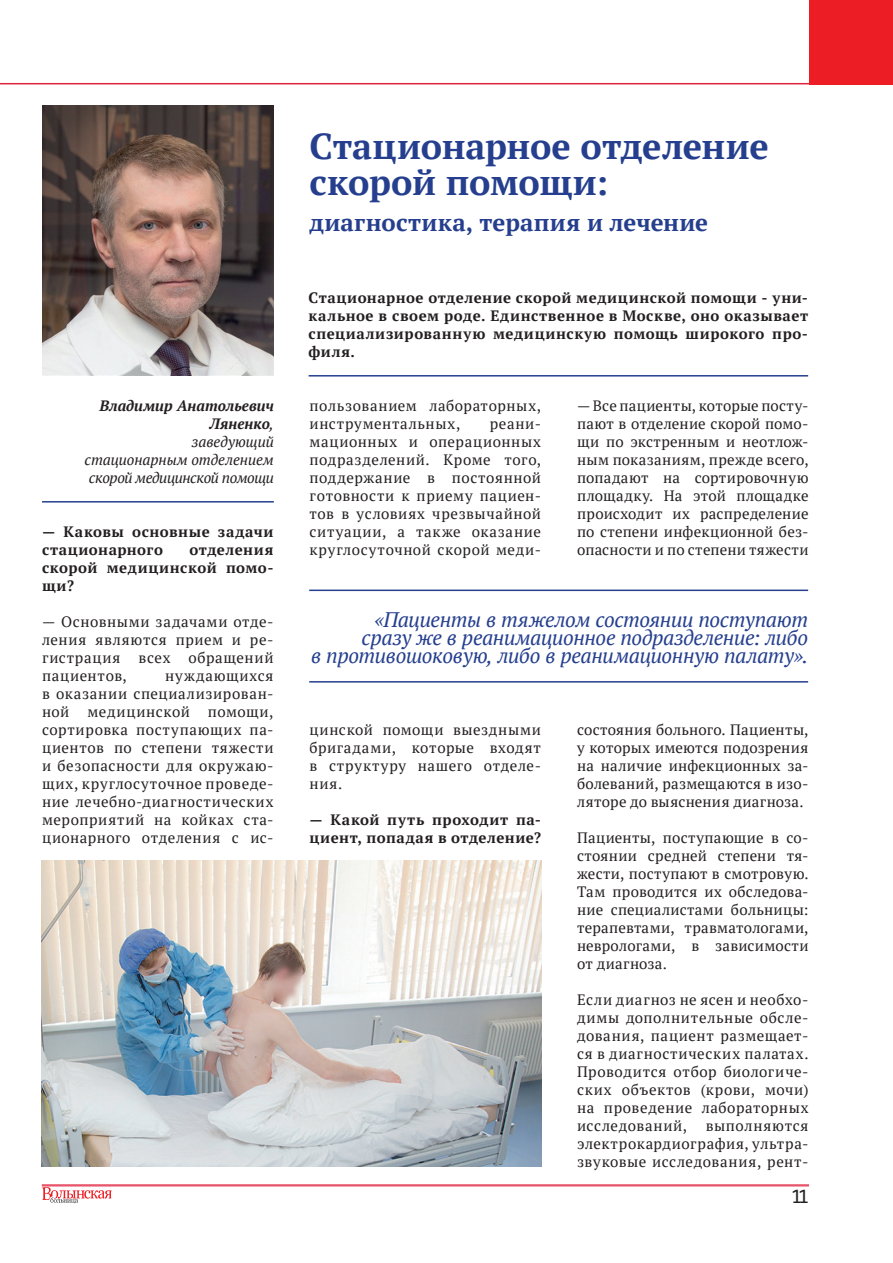
<style>
.page{position:relative;width:893px;height:1263px;background:#fff}
.page>*{position:absolute;margin:0;border:0;box-sizing:border-box;transform-origin:0 0}
.t1{font:700 36px/36px "PT Serif";letter-spacing:-.01em;color:#253f8e}
.t2{font:700 24px "PT Serif";letter-spacing:.01em;color:#253f8e}
.t3{font:italic 21px/18px "PT Serif";letter-spacing:-.02em;color:#253f8e;text-align:right}
.t4{font:18px "Menlo";color:#231f20}
.t5{font:15px/18px "PT Serif";letter-spacing:.03em;color:#231f20;text-align:justify}
.t6{font:700 15px/18px "PT Serif";letter-spacing:.04em;color:#231f20}
.t7{font:italic 15px/18px "PT Serif";letter-spacing:-.005em;color:#231f20;text-align:right}
.s1{font-weight:700}
</style>
<div class="page">
<img style="left:42px;top:105px;width:231px;height:270px">
<hr style="left:309px;top:590px;width:499px;height:1px;background:#253f8e">
<hr style="left:309px;top:681px;width:499px;height:2px;background:#253f8e">
<img style="left:42px;top:861px;width:499px;height:306px">
<hr style="left:42px;top:501px;width:232px;height:2px;background:#253f8e">
<hr style="left:309px;top:375px;width:499px;height:2px;background:#253f8e">
<hr style="left:0;top:83px;width:852px;height:1px;background:#e1213d">
<div style="left:809px;top:0;width:84px;height:84px;background:#ec1d25"></div>
<svg style="left:42px;top:1187px;width:70px;height:16px"></svg>
<hr style="left:42px;top:1184px;width:767px;height:1px;background:#e1213d">
<hr style="left:42px;top:1185px;width:767px;height:1px;background:#e1213d">
<p class="t7" style="left:84px;top:397px;width:191px"><span class="s1">Владимир Анатольевич<br>Ляненко</span>,<br>заведующий<br>стационарным отделением скорой медицинской помощи</p>
<p class="t6" style="left:42px;top:522px;width:233px">— Каковы основные задачи стационарного</p>
<p class="t6" style="left:42px;top:540px;width:233px;text-align:justify;text-indent:147px">отделения скорой медицинской помо&shy;щи?</p>
<p class="t5" style="left:42px;top:613px;width:233px">— Основными задачами отде&shy;ления являются прием и ре&shy;гистрация всех обращений пациентов,</p>
<p class="t5" style="left:42px;top:667px;width:233px;text-indent:123px">нуждающихся в оказании специализирован&shy;ной медицинской помощи, сортировка поступающих па&shy;циентов по степени тяжести и безопасности для окружаю&shy;щих, круглосуточное проведе&shy;ние лечебно-диагностических мероприятий на койках ста&shy;ционарного отделения с ис-</p>
<h1 class="t1" style="left:310px;top:128px;width:461px">Стационарное отделение скорой помощи:</h1>
<h2 class="t2" style="left:310px;top:206px;width:400px">диагностика, терапия и лечение</h2>
<p class="t6" style="left:309px;top:288px;width:501px;text-align:justify">Стационарное отделение скорой медицинской помощи - уни&shy;кальное в своем роде. Единственное в Москве, оно оказывает специализированную медицинскую помощь широкого про&shy;филя.</p>
<p class="t5" style="left:310px;top:397px;width:233px">пользованием лабораторных, инструментальных,</p>
<p class="t5" style="left:310px;top:415px;width:233px;text-indent:180px">реани&shy;мационных и операционных подразделений. Кроме того, поддержание в постоянной готовности к приему пациен&shy;тов в условиях чрезвычайной ситуации, а также оказание круглосуточной скорой меди-</p>
<p class="t5" style="left:577px;top:397px;width:233px">— Все пациенты, которые посту&shy;пают в отделение скорой помо&shy;щи по экстренным и неотлож&shy;ным показаниям, прежде всего, попадают на сортировочную площадку. На этой площадке происходит их распределение по степени инфекционной без&shy;опасности и по степени тяжести</p>
<h3 class="t3" style="left:311px;top:610px;width:498px">«Пациенты в тяжелом состоянии поступают<br>сразу же в реанимационное подразделение: либо<br>в противошоковую, либо в реанимационную палату».</h3>
<p class="t5" style="left:310px;top:721px;width:233px">цинской помощи выездными бригадами, которые входят в структуру нашего отделе&shy;ния.</p>
<p class="t6" style="left:310px;top:810px;width:233px">— Какой путь проходит па&shy;циент, попадая в отделение?</p>
<p class="t5" style="left:577px;top:721px;width:233px">состояния больного. Пациенты, у которых имеются подозрения на наличие инфекционных за&shy;болеваний, размещаются в изо&shy;ляторе до выяснения диагноза.</p>
<p class="t5" style="left:577px;top:829px;width:233px">Пациенты, поступающие в со&shy;стоянии средней степени тя&shy;жести, поступают в смотровую.<br>Там проводится их обследова&shy;ние специалистами больницы: терапевтами, травматологами, неврологами, в зависимости от диагноза.</p>
<p class="t5" style="left:577px;top:991px;width:233px">Если диагноз не ясен и необхо&shy;димы дополнительные обсле&shy;дования, пациент размещает&shy;ся в диагностических палатах.<br>Проводится отбор биологиче&shy;ских объектов (крови, мочи) на проведение лабораторных исследований, выполняются электрокардиография, ультра&shy;звуковые исследования, рент-</p>
<p class="t4" style="left:791px;top:1184px;width:19px">11</p>
</div>
